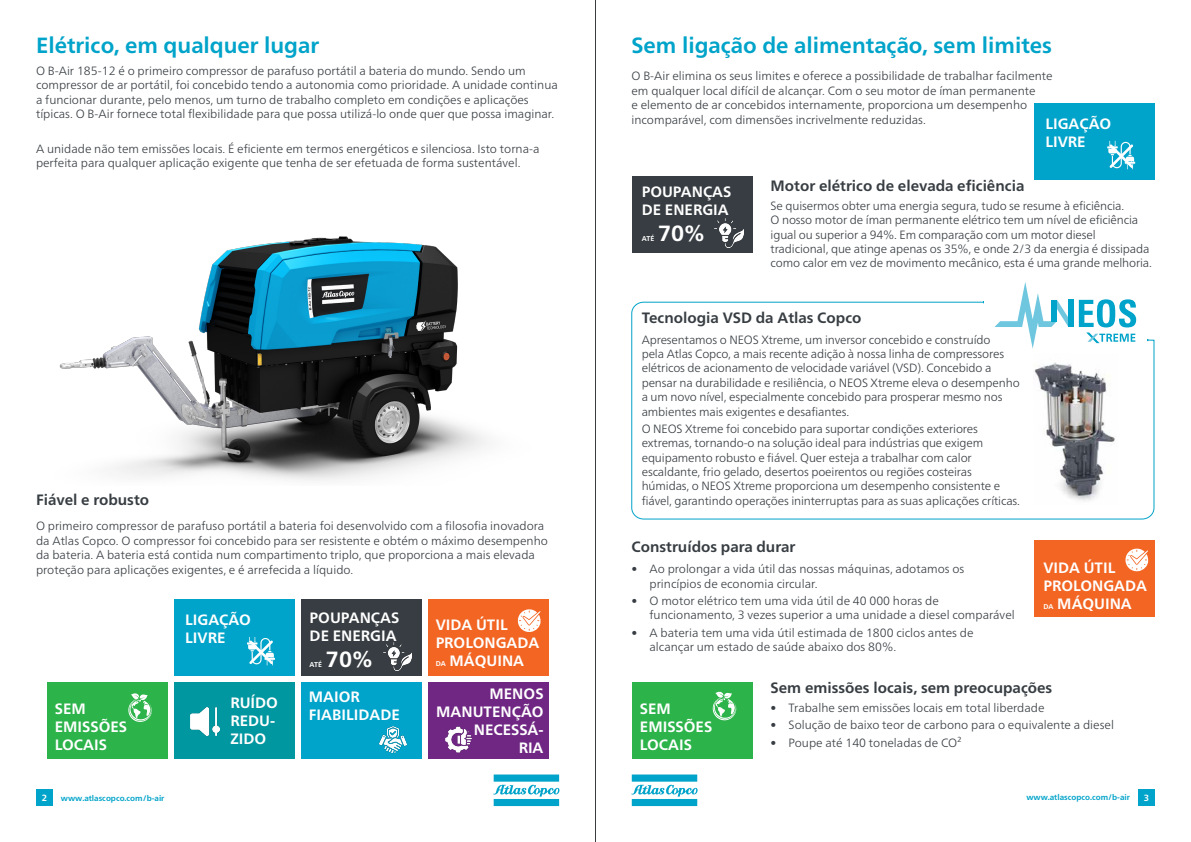
<style>
.page{position:relative;width:1191px;height:842px;background:#fff}
.page>*{position:absolute;margin:0;border:0;box-sizing:border-box;transform-origin:0 0}
.t1{font:700 22px "Neue Frutiger World";color:#00a3c9}
.t2{font:700 22px "Neue Frutiger World";color:#fff}
.t3{font:700 15px/18px "Neue Frutiger World";color:#fff}
.t4{font:700 15px "Neue Frutiger World";color:#373d42}
.t5{font:300 12px/14.4px "Neue Frutiger World";color:#373d42}
.t6{font:700 9px "Neue Frutiger World";color:#fff}
.t7{font:700 8px "Neue Frutiger World";color:#00a3c9}
.t8{font:700 7px "Neue Frutiger World";letter-spacing:-.03em;color:#fff}
.s1{font-size:7px}
</style>
<div class="page">
<svg style="left:493px;top:774px;width:66px;height:32px"></svg>
<svg style="left:631px;top:774px;width:66px;height:32px"></svg>
<div style="left:36px;top:789px;width:17px;height:17px;background:#00a3c9"></div>
<div style="left:1138px;top:789px;width:17px;height:17px;background:#00a3c9"></div>
<div style="left:1034px;top:540px;width:121px;height:77px;background:#f26522"></div>
<div style="left:174px;top:682px;width:121px;height:77px;background:#0097a0"></div>
<div style="left:631px;top:176px;width:121px;height:76px;background:#373d42"></div>
<div style="left:428px;top:682px;width:121px;height:77px;background:#702784"></div>
<div style="left:301px;top:682px;width:121px;height:77px;background:#00a3c9"></div>
<div style="left:174px;top:599px;width:121px;height:77px;background:#00a3c9"></div>
<svg style="left:247px;top:637px;width:28px;height:28px"></svg>
<img style="left:190px;top:707px;width:29px;height:29px">
<img style="left:379px;top:726px;width:28px;height:27px">
<img style="left:445px;top:726px;width:27px;height:27px">
<img style="left:715px;top:219px;width:28px;height:28px">
<img style="left:59px;top:236px;width:429px;height:245px">
<div style="left:1034px;top:103px;width:121px;height:77px;background:#00a3c9"></div>
<svg style="left:1107px;top:141px;width:28px;height:28px"></svg>
<div style="left:631px;top:682px;width:121px;height:77px;background:#2cb34a"></div>
<svg style="left:712px;top:691px;width:24px;height:30px"></svg>
<hr style="left:595px;top:0;width:1px;height:842px;background:#373d42">
<svg style="left:1125px;top:548px;width:23px;height:24px"></svg>
<svg style="left:631px;top:301px;width:523px;height:218px"></svg>
<svg style="left:994px;top:282px;width:74px;height:67px"></svg>
<div style="left:1068px;top:300px;width:6px;height:27px;background:#00a3c9"></div>
<div style="left:1051px;top:300px;width:6px;height:21px;background:#00a3c9"></div>
<svg style="left:1078px;top:299px;width:58px;height:44px"></svg>
<img style="left:1034px;top:354px;width:85px;height:151px">
<div style="left:301px;top:599px;width:121px;height:77px;background:#373d42"></div>
<img style="left:383px;top:642px;width:28px;height:29px">
<div style="left:428px;top:599px;width:121px;height:77px;background:#f26522"></div>
<svg style="left:517px;top:609px;width:23px;height:23px"></svg>
<div style="left:47px;top:682px;width:121px;height:77px;background:#2cb34a"></div>
<svg style="left:128px;top:693px;width:24px;height:29px"></svg>
<h1 class="t1" style="left:36px;top:26px;width:284px">Elétrico, em qualquer lugar</h1>
<p class="t5" style="left:36px;top:64px;width:523px">O B-Air 185-12 é o primeiro compressor de parafuso portátil a bateria do mundo. Sendo um compressor de ar portátil, foi concebido tendo a autonomia como prioridade. A unidade continua a funcionar durante, pelo menos, um turno de trabalho completo em condições e aplicações típicas. O B-Air fornece total flexibilidade para que possa utilizá-lo onde quer que possa imaginar.</p>
<p class="t5" style="left:36px;top:141px;width:505px">A unidade não tem emissões locais. É eficiente em termos energéticos e silenciosa. Isto torna-a perfeita para qualquer aplicação exigente que tenha de ser efetuada de forma sustentável.</p>
<p class="t4" style="left:36px;top:486px;width:115px">Fiável e robusto</p>
<p class="t5" style="left:36px;top:519px;width:513px">O primeiro compressor de parafuso portátil a bateria foi desenvolvido com a filosofia inovadora da Atlas Copco. O compressor foi concebido para ser resistente e obtém o máximo desempenho da bateria. A bateria está contida num compartimento triplo, que proporciona a mais elevada proteção para aplicações exigentes, e é arrefecida a líquido.</p>
<p class="t3" style="left:55px;top:699px;width:74px">SEM<br>EMISSÕES<br>LOCAIS</p>
<p class="t3" style="left:185px;top:610px;width:67px">LIGAÇÃO<br>LIVRE</p>
<p class="t3" style="left:230px;top:693px;width:49px">RUÍDO<br>REDU-<br>ZIDO</p>
<p class="t3" style="left:310px;top:608px;width:91px">POUPANÇAS<br>DE ENERGIA</p>
<p class="t8" style="left:310px;top:659px;width:14px">ATÉ</p>
<h1 class="t2" style="left:326px;top:640px;width:48px">70%</h1>
<p class="t3" style="left:309px;top:687px;width:92px">MAIOR<br>FIABILIDADE</p>
<p class="t3" style="left:436px;top:616px;width:105px">VIDA ÚTIL<br>PROLONGADA<br><span class="s1">DA</span> MÁQUINA</p>
<p class="t3" style="left:436px;top:684px;width:109px;text-align:right">MENOS<br>MANUTENÇÃO<br>NECESSÁ-<br>RIA</p>
<h1 class="t1" style="left:631px;top:26px;width:422px">Sem ligação de alimentação, sem limites</h1>
<p class="t5" style="left:631px;top:69px;width:423px">O B-Air elimina os seus limites e oferece a possibilidade de trabalhar facilmente em qualquer local difícil de alcançar. Com o seu motor de íman permanente<br>e elemento de ar concebidos internamente, proporciona um desempenho incomparável, com dimensões incrivelmente reduzidas.</p>
<p class="t3" style="left:1045px;top:114px;width:67px">LIGAÇÃO<br>LIVRE</p>
<p class="t3" style="left:641px;top:182px;width:91px">POUPANÇAS<br>DE ENERGIA</p>
<p class="t8" style="left:641px;top:232px;width:14px">ATÉ</p>
<h1 class="t2" style="left:658px;top:214px;width:48px">70%</h1>
<p class="t4" style="left:770px;top:173px;width:255px">Motor elétrico de elevada eficiência</p>
<p class="t5" style="left:770px;top:198px;width:383px">Se quisermos obter uma energia segura, tudo se resume à eficiência.<br>O nosso motor de íman permanente elétrico tem um nível de eficiência igual ou superior a 94%. Em comparação com um motor diesel tradicional, que atinge apenas os 35%, e onde 2/3 da energia é dissipada como calor em vez de movimento mecânico, esta é uma grande melhoria.</p>
<p class="t4" style="left:641px;top:305px;width:221px">Tecnologia VSD da Atlas Copco</p>
<p class="t5" style="left:641px;top:332px;width:379px">Apresentamos o NEOS Xtreme, um inversor concebido e construído<br>pela Atlas Copco, a mais recente adição à nossa linha de compressores elétricos de acionamento de velocidade variável (VSD). Concebido a pensar na durabilidade e resiliência, o NEOS Xtreme eleva o desempenho a um novo nível, especialmente concebido para prosperar mesmo nos ambientes mais exigentes e desafiantes.</p>
<p class="t5" style="left:641px;top:421px;width:380px">O NEOS Xtreme foi concebido para suportar condições exteriores extremas, tornando-o na solução ideal para indústrias que exigem equipamento robusto e fiável. Quer esteja a trabalhar com calor escaldante, frio gelado, desertos poeirentos ou regiões costeiras húmidas, o NEOS Xtreme proporciona um desempenho consistente e fiável, garantindo operações ininterruptas para as suas aplicações críticas.</p>
<p class="t4" style="left:631px;top:533px;width:165px">Construídos para durar</p>
<p class="t5" style="left:649px;top:562px;width:316px;text-indent:-18px">• Ao prolongar a vida útil das nossas máquinas, adotamos os princípios de economia circular.</p>
<p class="t5" style="left:649px;top:594px;width:367px;text-indent:-18px">• O motor elétrico tem uma vida útil de 40 000 horas de funcionamento, 3 vezes superior a uma unidade a diesel comparável</p>
<p class="t5" style="left:649px;top:625px;width:325px;text-indent:-18px">• A bateria tem uma vida útil estimada de 1800 ciclos antes de alcançar um estado de saúde abaixo dos 80%.</p>
<p class="t3" style="left:1043px;top:558px;width:105px">VIDA ÚTIL<br>PROLONGADA<br><span class="s1">DA</span> MÁQUINA</p>
<p class="t3" style="left:640px;top:699px;width:74px">SEM<br>EMISSÕES<br>LOCAIS</p>
<p class="t4" style="left:770px;top:675px;width:283px">Sem emissões locais, sem preocupações</p>
<p class="t5" style="left:770px;top:701px;width:275px">• Trabalhe sem emissões locais em total liberdade</p>
<p class="t5" style="left:770px;top:718px;width:345px">• Solução de baixo teor de carbono para o equivalente a diesel</p>
<p class="t5" style="left:770px;top:735px;width:193px">• Poupe até 140 toneladas de CO²</p>
<p class="t6" style="left:42px;top:790px;width:7px">2</p>
<p class="t7" style="left:61px;top:791px;width:105px">www.atlascopco.com/b-air</p>
<p class="t7" style="left:1026px;top:790px;width:105px">www.atlascopco.com/b-air</p>
<p class="t6" style="left:1143px;top:789px;width:7px">3</p>
</div>
